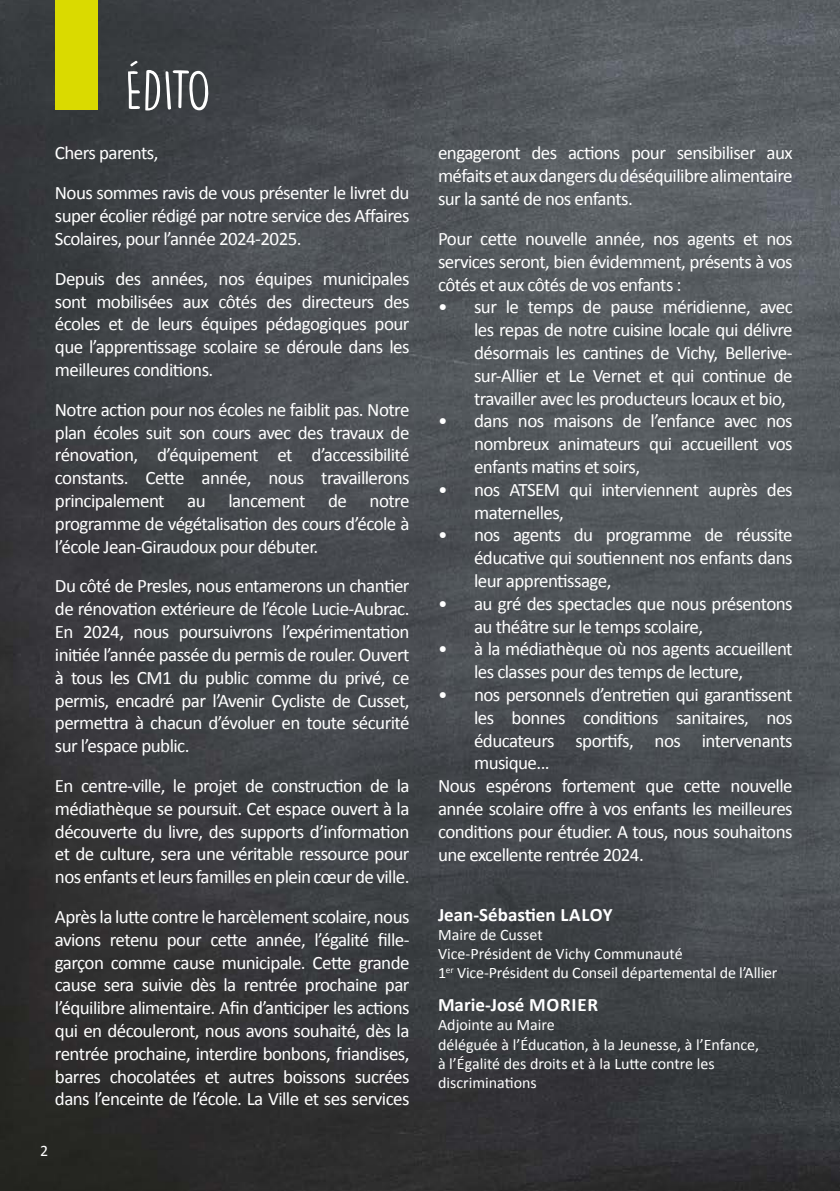
<style>
.page{position:relative;width:840px;height:1191px;background:#fff}
.page>*{position:absolute;margin:0;border:0;box-sizing:border-box;transform-origin:0 0}
.t1{font:54px "DK Lemon Yellow Sun";letter-spacing:-.035em;color:#fff}
.t2{font:19px/22.8px "Calibri";letter-spacing:-.03em;color:#fff;text-align:justify}
.t3{font:700 19px "Calibri";color:#fff}
.t4{font:16px/19.2px "Calibri";color:#fff}
</style>
<div class="page">
<img style="left:0;top:0;width:839px;height:1191px">
<div style="left:55px;top:0;width:43px;height:109px;background:#dada00"></div>
<h1 class="t1" style="left:125px;top:58px;width:87px">ÉDITO</h1>
<p class="t2" style="left:55px;top:132px;width:356px;line-height:39.8px">Chers parents,<br>Nous sommes ravis de vous présenter le livret du</p>
<p class="t2" style="left:55px;top:203px;width:356px">super écolier rédigé par notre service des Affaires<br>Scolaires, pour l’année 2024-2025.</p>
<p class="t2" style="left:55px;top:266px;width:356px">Depuis des années, nos équipes municipales sont mobilisées aux côtés des directeurs des écoles et de leurs équipes pédagogiques pour que l’apprentissage scolaire se déroule dans les meilleures conditions.</p>
<p class="t2" style="left:55px;top:397px;width:356px">Notre action pour nos écoles ne faiblit pas. Notre plan écoles suit son cours avec des travaux de rénovation, d’équipement et d’accessibilité constants. Cette année, nous travaillerons principalement au lancement de notre programme de végétalisation des cours d’école à l’école Jean-Giraudoux pour débuter.</p>
<p class="t2" style="left:55px;top:574px;width:356px">Du côté de Presles, nous entamerons un chantier de rénovation extérieure de l’école Lucie-Aubrac.<br>En 2024, nous poursuivrons l’expérimentation initiée l’année passée du permis de rouler. Ouvert à tous les CM1 du public comme du privé, ce permis, encadré par l’Avenir Cycliste de Cusset, permettra à chacun d’évoluer en toute sécurité sur l’espace public.</p>
<p class="t2" style="left:55px;top:773px;width:356px">En centre-ville, le projet de construction de la médiathèque se poursuit. Cet espace ouvert à la découverte du livre, des supports d’information et de culture, sera une véritable ressource pour nos enfants et leurs familles en plein cœur de ville.</p>
<p class="t2" style="left:55px;top:904px;width:356px">Après la lutte contre le harcèlement scolaire, nous avions retenu pour cette année, l’égalité fille&shy;garçon comme cause municipale. Cette grande cause sera suivie dès la rentrée prochaine par l’équilibre alimentaire. Afin d’anticiper les actions qui en découleront, nous avons souhaité, dès la rentrée prochaine, interdire bonbons, friandises, barres chocolatées et autres boissons sucrées dans l’enceinte de l’école. La Ville et ses services</p>
<p class="t4" style="left:40px;top:1139px;width:10px">2</p>
<p class="t2" style="left:438px;top:141px;width:356px">engageront des actions pour sensibiliser aux méfaits et aux dangers du déséquilibre alimentaire sur la santé de nos enfants.</p>
<p class="t2" style="left:438px;top:226px;width:356px">Pour cette nouvelle année, nos agents et nos services seront, bien évidemment, présents à vos côtés et aux côtés de vos enfants :</p>
<p class="t2" style="left:474px;top:295px;width:320px;text-indent:-36px">• sur le temps de pause méridienne, avec les repas de notre cuisine locale qui délivre désormais les cantines de Vichy, Bellerive&shy;sur-Allier et Le Vernet et qui continue de travailler avec les producteurs locaux et bio,</p>
<p class="t2" style="left:474px;top:409px;width:320px;text-indent:-36px">• dans nos maisons de l’enfance avec nos nombreux animateurs qui accueillent vos enfants matins et soirs,</p>
<p class="t2" style="left:474px;top:477px;width:320px;text-indent:-36px">• nos ATSEM qui interviennent auprès des maternelles,</p>
<p class="t2" style="left:474px;top:523px;width:320px;text-indent:-36px">• nos agents du programme de réussite éducative qui soutiennent nos enfants dans leur apprentissage,</p>
<p class="t2" style="left:474px;top:591px;width:320px;text-indent:-36px">• au gré des spectacles que nous présentons au théâtre sur le temps scolaire,</p>
<p class="t2" style="left:474px;top:637px;width:320px;text-indent:-36px">• à la médiathèque où nos agents accueillent les classes pour des temps de lecture,</p>
<p class="t2" style="left:438px;top:682px;width:356px">• nos personnels d’entretien qui garantissent</p>
<p class="t2" style="left:474px;top:705px;width:320px">les bonnes conditions sanitaires, nos</p>
<p class="t2" style="left:474px;top:728px;width:320px">éducateurs sportifs, nos intervenants</p>
<p class="t2" style="left:474px;top:751px;width:77px">musique...</p>
<p class="t2" style="left:438px;top:773px;width:356px">Nous espérons fortement que cette nouvelle</p>
<p class="t2" style="left:438px;top:796px;width:356px">année scolaire offre à vos enfants les meilleures</p>
<p class="t2" style="left:438px;top:819px;width:356px">conditions pour étudier. A tous, nous souhaitons</p>
<p class="t2" style="left:438px;top:842px;width:207px">une excellente rentrée 2024.</p>
<p class="t3" style="left:438px;top:901px;width:176px">Jean-Sébastien LALOY</p>
<p class="t4" style="left:438px;top:924px;width:341px">Maire de Cusset<br>Vice-Président de Vichy Communauté<br>1<sup>er</sup> Vice-Président du Conseil départemental de l’Allier</p>
<p class="t3" style="left:438px;top:991px;width:161px">Marie-José MORIER</p>
<p class="t4" style="left:438px;top:1014px;width:322px">Adjointe au Maire<br>déléguée à l’Éducation, à la Jeunesse, à l’Enfance, à l’Égalité des droits et à la Lutte contre les discriminations</p>
</div>
